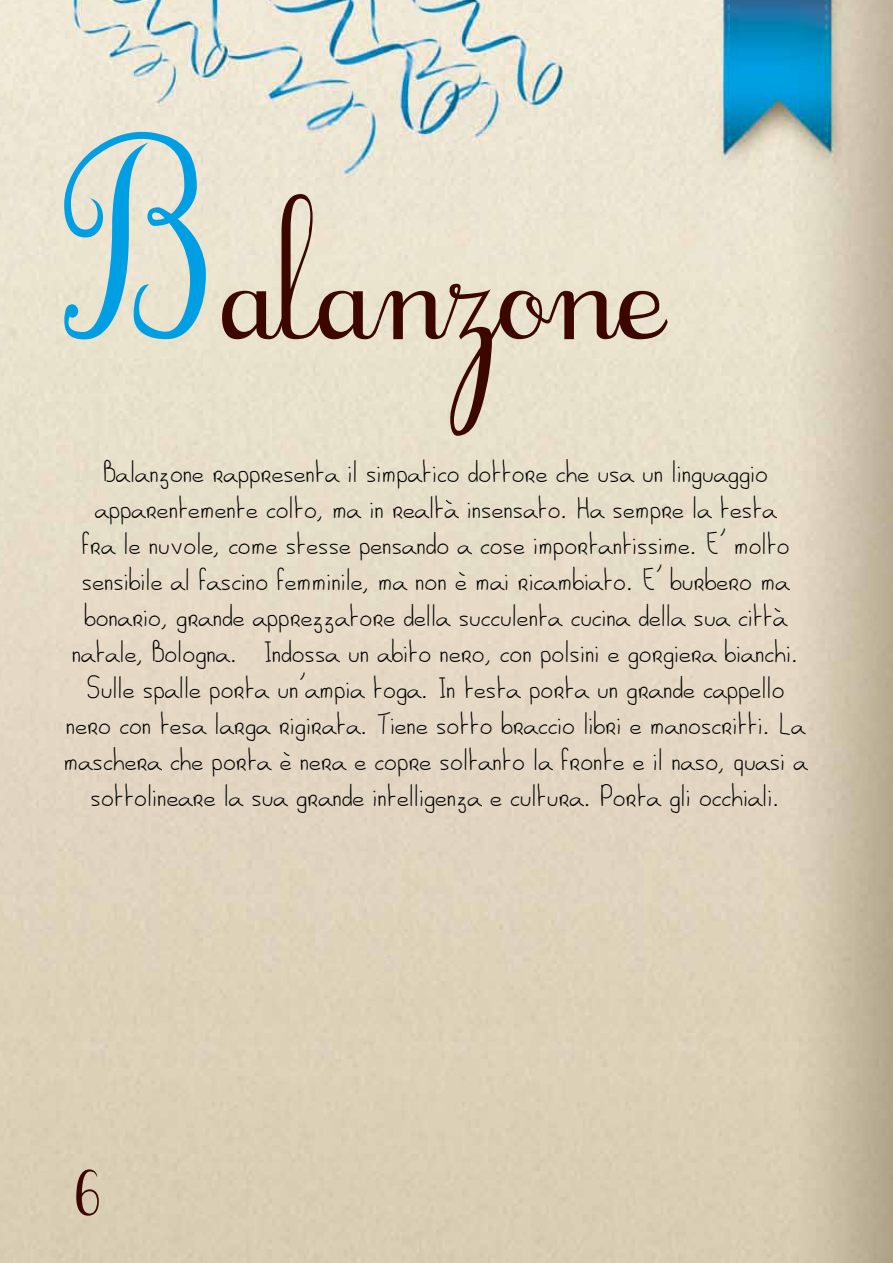
<style>
.page{position:relative;width:893px;height:1263px;background:#fff}
.page>*{position:absolute;margin:0;border:0;box-sizing:border-box;transform-origin:0 0}
.t1{font:105px "Cursif";color:#3c0700}
.t2{font:50.1px "Cursif";color:#3c0700}
.t3{font:30px/36px "Al seana";color:#000;text-align:center}
.s1{font-size:150px;color:#009fe3}
</style>
<div class="page">
<img style="left:0;top:0;width:893px;height:1263px">
<h1 class="t1" style="left:64px;top:241px;width:604px"><span class="s1">B</span>alanzone</h1>
<p class="t3" style="left:64px;top:454px;width:746px">Balanzone rappresenta il simpatico dottore che usa un linguaggio apparentemente colto, ma in realtà insensato. Ha sempre la testa<br>fra le nuvole, come stesse pensando a cose importantissime. E’ molto sensibile al fascino femminile, ma non è mai ricambiato. E’ burbero ma bonario, grande apprezzatore della succulenta cucina della sua città natale, Bologna. Indossa un abito nero, con polsini e gorgiera bianchi.<br>Sulle spalle porta un’ampia toga. In testa porta un grande cappello nero con tesa larga rigirata. Tiene sotto braccio libri e manoscritti. La maschera che porta è nera e copre soltanto la fronte e il naso, quasi a sottolineare la sua grande intelligenza e cultura. Porta gli occhiali.</p>
<h2 class="t2" style="left:72px;top:1169px;width:33px">6</h2>
</div>
